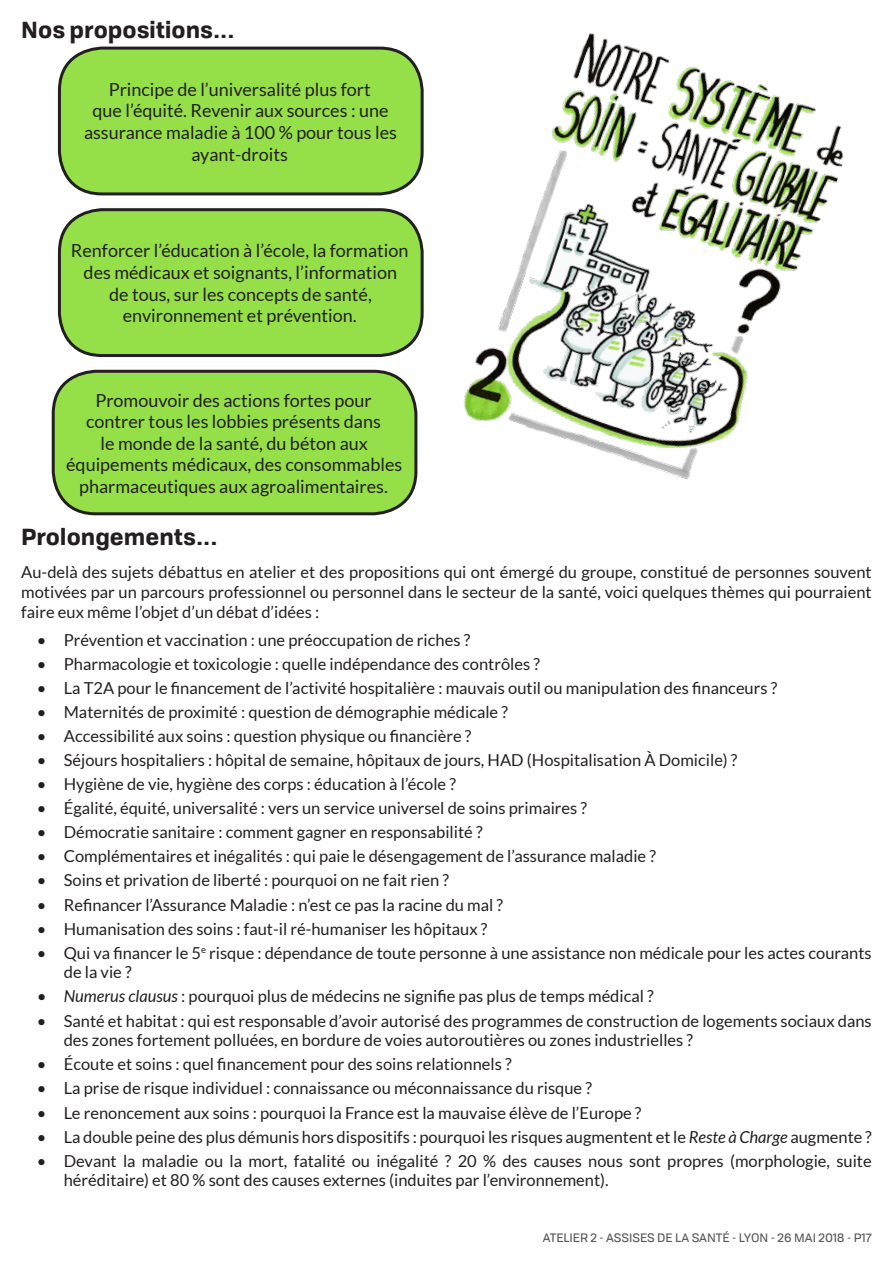
<style>
.page{position:relative;width:893px;height:1263px;background:#fff}
.page>*{position:absolute;margin:0;border:0;box-sizing:border-box;transform-origin:0 0}
.t1{font:700 22.5px "Tofino Personal";color:#231f20}
.t2{font:18px/21.6px "Lato";color:#231f20;text-align:center}
.t3{font:16.5px/19.8px "Lato";color:#231f20}
.t4{font:12px "Tofino";color:#58595b}
.s1{font-style:italic}
</style>
<div class="page">
<img style="left:463px;top:33px;width:381px;height:447px">
<div style="left:59px;top:48px;width:363px;height:146px;background:#95df48;border-radius:43px"></div>
<div style="left:58px;top:47px;width:366px;height:148px;border:3px solid #231f20;border-radius:43px"></div>
<div style="left:59px;top:210px;width:363px;height:145px;background:#95df48;border-radius:43px"></div>
<div style="left:58px;top:208px;width:366px;height:149px;border:3px solid #231f20;border-radius:43px"></div>
<div style="left:53px;top:371px;width:363px;height:143px;background:#95df48;border-radius:43px"></div>
<div style="left:52px;top:370px;width:365px;height:145px;border:3px solid #231f20;border-radius:43px"></div>
<h1 class="t1" style="left:21px;top:12px;width:215px">Nos propositions...</h1>
<p class="t2" style="left:84px;top:78px;width:314px">Principe de l’universalité plus fort<br>que l’équité. Revenir aux sources : une assurance maladie à 100 % pour tous les ayant-droits</p>
<p class="t2" style="left:71px;top:240px;width:339px">Renforcer l’éducation à l’école, la formation des médicaux et soignants, l’information de tous, sur les concepts de santé, environnement et prévention.</p>
<p class="t2" style="left:66px;top:389px;width:338px">Promouvoir des actions fortes pour contrer tous les lobbies présents dans<br>le monde de la santé, du béton aux équipements médicaux, des consommables pharmaceutiques aux agroalimentaires.</p>
<h1 class="t1" style="left:21px;top:519px;width:198px">Prolongements...</h1>
<p class="t3" style="left:21px;top:562px;width:852px;text-align:justify">Au-delà des sujets débattus en atelier et des propositions qui ont émergé du groupe, constitué de personnes souvent motivées par un parcours professionnel ou personnel dans le secteur de la santé, voici quelques thèmes qui pourraient faire eux même l’objet d’un débat d’idées :</p>
<p class="t3" style="left:37px;top:630px;width:435px">• Prévention et vaccination : une préoccupation de riches ?</p>
<p class="t3" style="left:37px;top:654px;width:505px">• Pharmacologie et toxicologie : quelle indépendance des contrôles ?</p>
<p class="t3" style="left:37px;top:678px;width:742px">• La T2A pour le financement de l’activité hospitalière : mauvais outil ou manipulation des financeurs ?</p>
<p class="t3" style="left:37px;top:702px;width:473px">• Maternités de proximité : question de démographie médicale ?</p>
<p class="t3" style="left:37px;top:726px;width:436px">• Accessibilité aux soins : question physique ou financière ?</p>
<p class="t3" style="left:37px;top:750px;width:702px">• Séjours hospitaliers : hôpital de semaine, hôpitaux de jours, HAD (Hospitalisation À Domicile) ?</p>
<p class="t3" style="left:37px;top:774px;width:421px">• Hygiène de vie, hygiène des corps : éducation à l’école ?</p>
<p class="t3" style="left:37px;top:798px;width:552px">• Égalité, équité, universalité : vers un service universel de soins primaires ?</p>
<p class="t3" style="left:37px;top:822px;width:447px">• Démocratie sanitaire : comment gagner en responsabilité ?</p>
<p class="t3" style="left:37px;top:846px;width:621px">• Complémentaires et inégalités : qui paie le désengagement de l’assurance maladie ?</p>
<p class="t3" style="left:37px;top:870px;width:414px">• Soins et privation de liberté : pourquoi on ne fait rien ?</p>
<p class="t3" style="left:37px;top:894px;width:468px">• Refinancer l’Assurance Maladie : n’est ce pas la racine du mal ?</p>
<p class="t3" style="left:37px;top:919px;width:452px">• Humanisation des soins : faut-il ré-humaniser les hôpitaux ?</p>
<p class="t3" style="left:64px;top:943px;width:809px;text-indent:-27px">• Qui va financer le 5<sup>e</sup> risque : dépendance de toute personne à une assistance non médicale pour les actes courants de la vie ?</p>
<p class="t3" style="left:37px;top:986px;width:618px"><span class="s1">• Numerus clausus</span> : pourquoi plus de médecins ne signifie pas plus de temps médical ?</p>
<p class="t3" style="left:64px;top:1010px;width:809px;text-indent:-27px">• Santé et habitat : qui est responsable d’avoir autorisé des programmes de construction de logements sociaux dans des zones fortement polluées, en bordure de voies autoroutières ou zones industrielles ?</p>
<p class="t3" style="left:37px;top:1054px;width:476px">• Écoute et soins : quel financement pour des soins relationnels ?</p>
<p class="t3" style="left:37px;top:1078px;width:557px">• La prise de risque individuel : connaissance ou méconnaissance du risque ?</p>
<p class="t3" style="left:37px;top:1102px;width:606px">• Le renoncement aux soins : pourquoi la France est la mauvaise élève de l’Europe ?</p>
<p class="t3" style="left:37px;top:1126px;width:836px">• La double peine des plus démunis hors dispositifs : pourquoi les risques augmentent et le <span class="s1">Reste à Charge</span> augmente ?</p>
<p class="t3" style="left:64px;top:1151px;width:809px;text-indent:-27px">• Devant la maladie ou la mort, fatalité ou inégalité ? 20 % des causes nous sont propres (morphologie, suite héréditaire) et 80 % sont des causes externes (induites par l’environnement).</p>
<p class="t4" style="left:543px;top:1228px;width:330px">ATELIER 2 - ASSISES DE LA SANTÉ - LYON - 26 MAI 2018 - P17</p>
</div>
